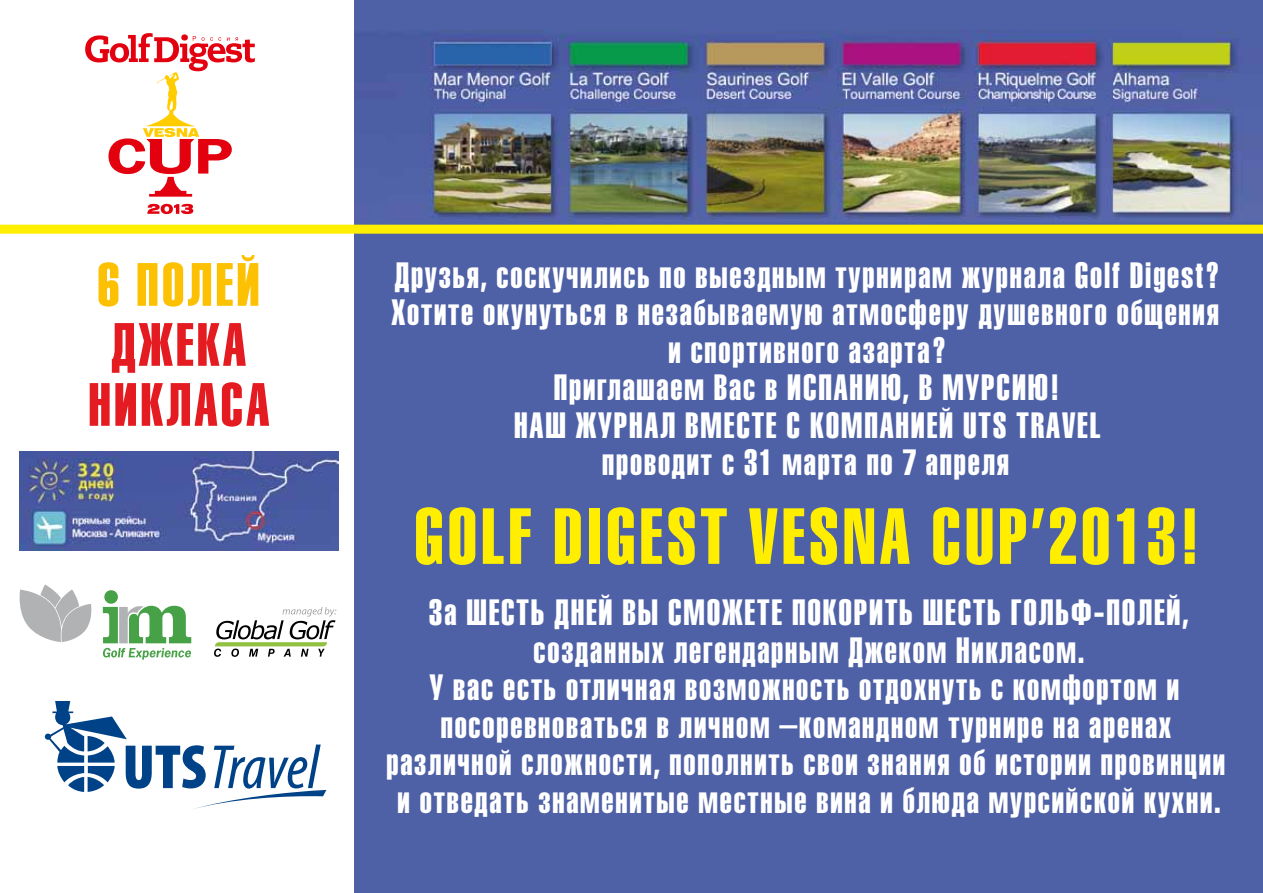
<style>
.page{position:relative;width:1263px;height:893px;background:#fff}
.page>*{position:absolute;margin:0;border:0;box-sizing:border-box;transform-origin:0 0}
.t1{font:78px "Helios Extra Compressed C";letter-spacing:.05em;color:#fe0}
.t2{font:60px/60px "Helios Extra Compressed C";letter-spacing:.05em;color:#e41b21;text-align:center}
.t3{font:60px "Helios Extra Compressed C";letter-spacing:.05em;color:#fcc103}
.t4{font:36px/37.5px "Helios Extra Compressed C";letter-spacing:.05em;color:#fff;text-align:center}
</style>
<div class="page">
<img style="left:354px;top:0;width:909px;height:893px">
<div style="left:0;top:225px;width:1263px;height:9px;background:#fe0"></div>
<svg style="left:147px;top:204px;width:46px;height:10px"></svg>
<svg style="left:85px;top:33px;width:170px;height:164px"></svg>
<svg style="left:214px;top:607px;width:122px;height:50px"></svg>
<div style="left:104px;top:590px;width:14px;height:14px;background:#47a146;border-radius:50%"></div>
<svg style="left:20px;top:584px;width:71px;height:58px"></svg>
<svg style="left:103px;top:606px;width:88px;height:54px"></svg>
<img style="left:20px;top:451px;width:318px;height:99px">
<svg style="left:45px;top:701px;width:281px;height:108px"></svg>
<h2 class="t3" style="left:97px;top:250px;width:164px">6 ПОЛЕЙ</h2>
<h2 class="t2" style="left:88px;top:313px;width:183px">ДЖЕКА<br>НИКЛАСА</h2>
<p class="t4" style="left:392px;top:256px;width:830px">Друзья, соскучились по выездным турнирам журнала Golf Digest?<br>Хотите окунуться в незабываемую атмосферу душевного общения и спортивного азарта?<br>Приглашаем Вас в ИСПАНИЮ, В МУРСИЮ!<br>НАШ ЖУРНАЛ ВМЕСТЕ С КОМПАНИЕЙ UTS TRAVEL<br>проводит с 31 марта по 7 апреля</p>
<h1 class="t1" style="left:414px;top:491px;width:787px">GOLF DIGEST VESNA CUP’2013!</h1>
<p class="t4" style="left:386px;top:593px;width:840px">За ШЕСТЬ ДНЕЙ ВЫ СМОЖЕТЕ ПОКОРИТЬ ШЕСТЬ ГОЛЬФ-ПОЛЕЙ, созданных легендарным Джеком Никласом.<br>У вас есть отличная возможность отдохнуть с комфортом и посоревноваться в личном –командном турнире на аренах различной сложности, пополнить свои знания об истории провинции и отведать знаменитые местные вина и блюда мурсийской кухни.</p>
</div>
